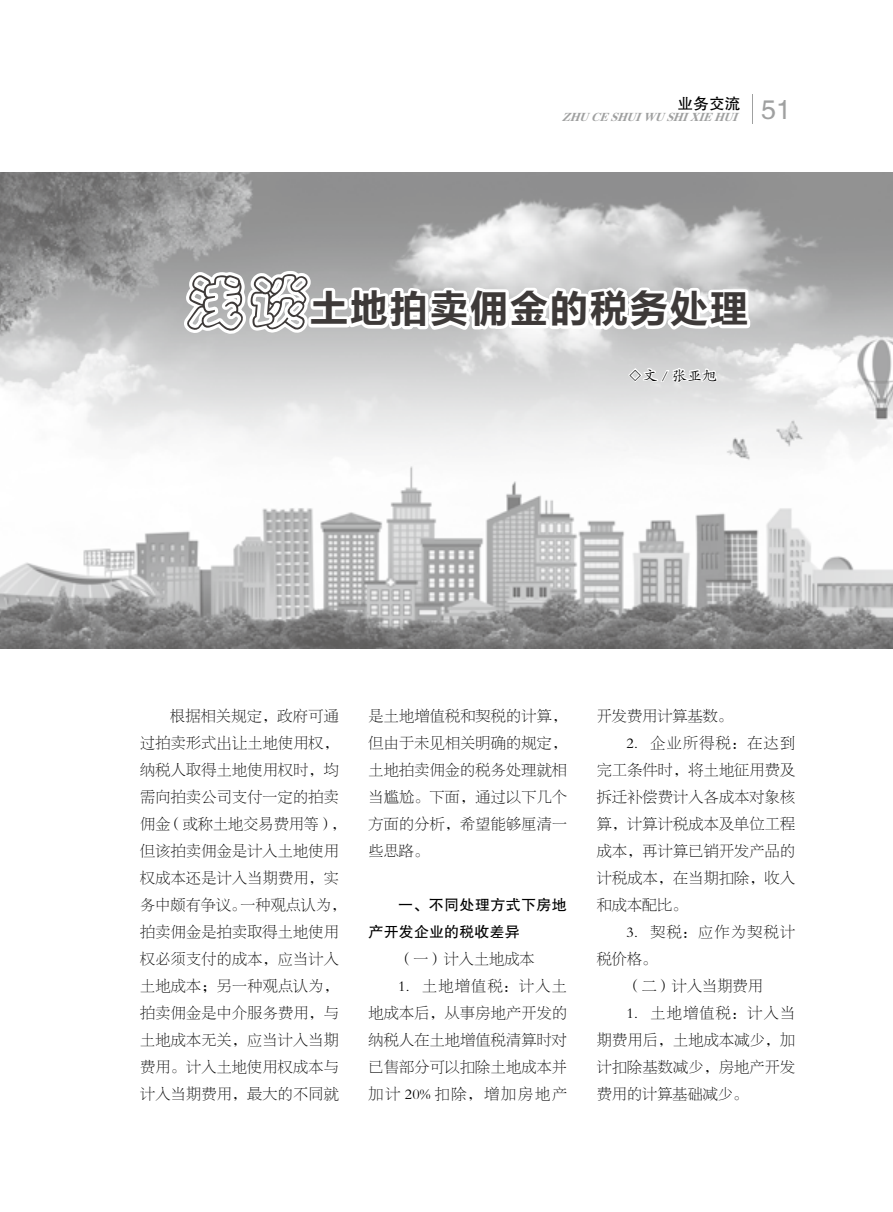
<style>
.page{position:relative;width:893px;height:1212px;background:#fff}
.page>*{position:absolute;margin:0;border:0;box-sizing:border-box;transform-origin:0 0}
.t1{font:39px "FZLTCHK GBK1 0";letter-spacing:.025em;color:#3e3a39}
.t2{font:27px "FZHTJW GB1 0";color:#9fa0a0}
.t3{font:15.75px "FZHTJW GB1 0";color:#000}
.t4{font:15px/27px "FZBSK GBK1 0";letter-spacing:.02em;color:#000}
.t5{font:15px "FZBSK GBK1 0";letter-spacing:.09em;color:#000}
.t6{font:15px/27px "FZHTK GBK1 0";letter-spacing:.01em;color:#000}
.t7{font:15px "FZBSK GBK1 0";letter-spacing:.13em;color:#000}
.t8{font:15px "FZKTK GBK1 0";color:#000}
.t9{font:italic 12px "FZXBSJW GB1 0";color:#9fa0a0}
.s1{font-family:"FZCYJW GB1 0";font-size:60px}
</style>
<div class="page">
<hr style="left:753px;top:94px;width:1px;height:30px;background:#9fa0a0">
<img style="left:0;top:173px;width:893px;height:476px">
<svg style="left:181px;top:262px;width:572px;height:189px"></svg>
<p class="t3" style="left:677px;top:95px;width:64px">业务交流</p>
<p class="t9" style="left:562px;top:110px;width:182px">ZHUCESHUIWUSHIXIEHUI</p>
<h2 class="t2" style="left:761px;top:94px;width:31px">51</h2>
<h1 class="t1" style="left:185px;top:287px;width:565px"><span class="s1">浅谈</span>土地拍卖佣金的税务处理</h1>
<p class="t8" style="left:628px;top:368px;width:91px">◇文 / 张亚旭</p>
<p class="t4" style="left:140px;top:702px;width:207px;text-indent:30px">根据相关规定，政府可通过拍卖形式出让土地使用权，纳税人取得土地使用权时，均需向拍卖公司支付一定的拍卖佣金（或称土地交易费用等），但该拍卖佣金是计入土地使用权成本还是计入当期费用，实务中颇有争议。一种观点认为，拍卖佣金是拍卖取得土地使用权必须支付的成本，应当计入土地成本；另一种观点认为，拍卖佣金是中介服务费用，与土地成本无关，应当计入当期费用。计入土地使用权成本与计入当期费用，最大的不同就</p>
<p class="t4" style="left:369px;top:702px;width:200px;text-align:justify">是土地增值税和契税的计算，但由于未见相关明确的规定，土地拍卖佣金的税务处理就相当尴尬。下面，通过以下几个方面的分析，希望能够厘清一些思路。</p>
<p class="t6" style="left:369px;top:891px;width:200px;text-indent:30px">一、不同处理方式下房地产开发企业的税收差异</p>
<p class="t4" style="left:398px;top:945px;width:138px">（一）计入土地成本</p>
<p class="t5" style="left:398px;top:978px;width:170px">1．土地增值税：计入土</p>
<p class="t4" style="left:369px;top:999px;width:200px">地成本后，从事房地产开发的</p>
<p class="t4" style="left:369px;top:1026px;width:200px">纳税人在土地增值税清算时对</p>
<p class="t4" style="left:369px;top:1053px;width:200px">已售部分可以扣除土地成本并</p>
<p class="t7" style="left:369px;top:1086px;width:200px">加计 20% 扣除，增加房地产</p>
<p class="t4" style="left:597px;top:702px;width:138px">开发费用计算基数。</p>
<p class="t5" style="left:626px;top:735px;width:170px">2．企业所得税：在达到</p>
<p class="t4" style="left:597px;top:756px;width:200px">完工条件时，将土地征用费及</p>
<p class="t4" style="left:597px;top:783px;width:200px">拆迁补偿费计入各成本对象核</p>
<p class="t4" style="left:597px;top:810px;width:200px">算，计算计税成本及单位工程</p>
<p class="t4" style="left:597px;top:837px;width:200px">成本，再计算已销开发产品的</p>
<p class="t4" style="left:597px;top:864px;width:200px">计税成本，在当期扣除，收入</p>
<p class="t4" style="left:597px;top:891px;width:92px">和成本配比。</p>
<p class="t5" style="left:626px;top:924px;width:170px">3．契税：应作为契税计</p>
<p class="t4" style="left:597px;top:945px;width:62px">税价格。</p>
<p class="t4" style="left:626px;top:972px;width:138px">（二）计入当期费用</p>
<p class="t5" style="left:626px;top:1005px;width:170px">1．土地增值税：计入当</p>
<p class="t4" style="left:597px;top:1026px;width:200px">期费用后，土地成本减少，加</p>
<p class="t4" style="left:597px;top:1053px;width:200px">计扣除基数减少，房地产开发</p>
<p class="t4" style="left:597px;top:1080px;width:153px">费用的计算基础减少。</p>
</div>
